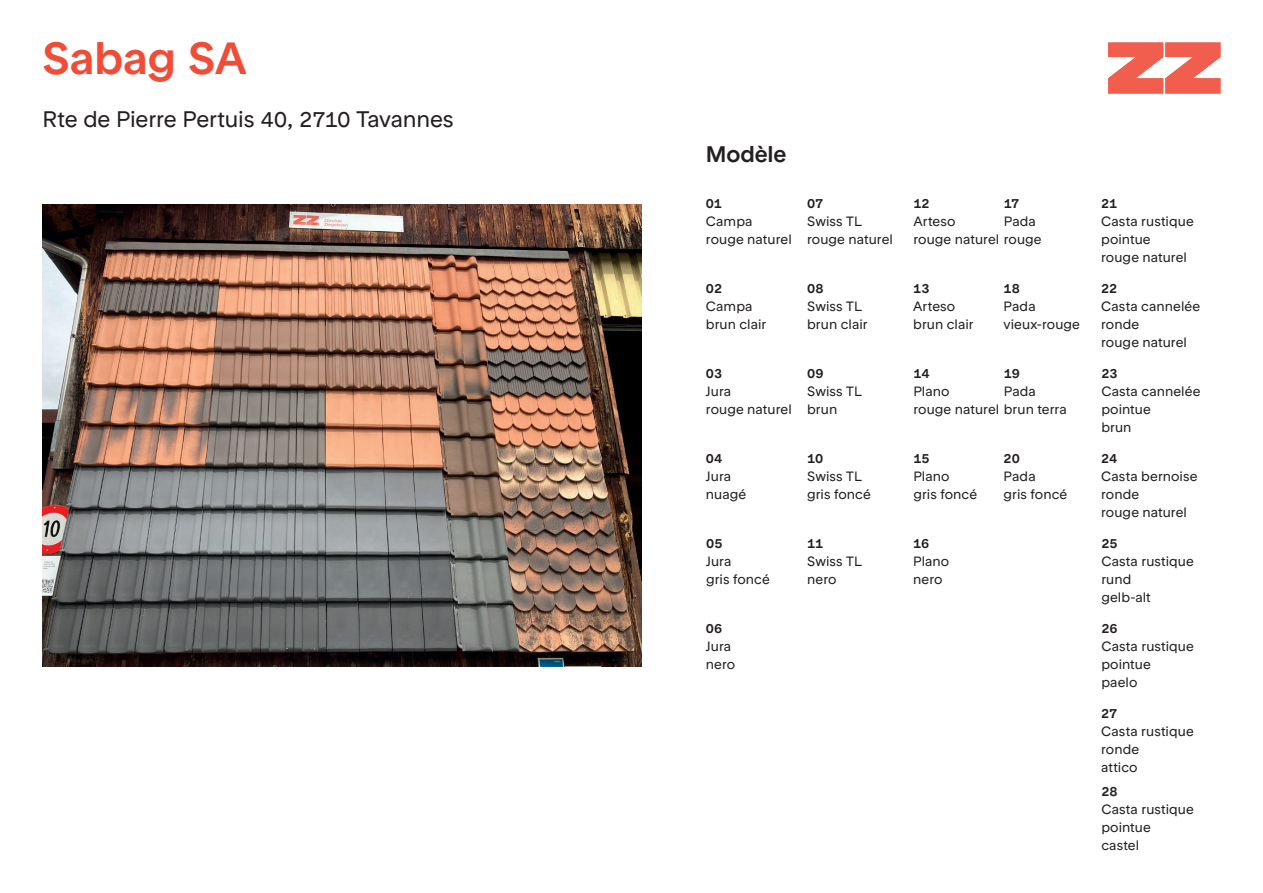
<style>
.page{position:relative;width:1263px;height:893px;background:#fff}
.page>*{position:absolute;margin:0;border:0;box-sizing:border-box;transform-origin:0 0}
.t1{font:500 45px "ZZ Rondelle";letter-spacing:-.01em;color:#ef4d37}
.t2{font:22.5px "ZZ Rondelle";letter-spacing:-.015em;color:#231f20}
.t3{font:500 22.5px "ZZ Rondelle";letter-spacing:-.005em;color:#231f20}
.t4{font:13.5px/18px "ZZ Rondelle";letter-spacing:.005em;color:#231f20}
.t5{font:500 13.5px "ZZ Rondelle";color:#231f20}
</style>
<div class="page">
<svg style="left:1108px;top:43px;width:112px;height:51px"></svg>
<img style="left:43px;top:204px;width:599px;height:463px">
<h1 class="t1" style="left:43px;top:31px;width:206px">Sabag SA</h1>
<h2 class="t2" style="left:43px;top:106px;width:413px">Rte de Pierre Pertuis 40, 2710 Tavannes</h2>
<h2 class="t3" style="left:706px;top:141px;width:82px">Modèle</h2>
<p class="t5" style="left:706px;top:195px;width:18px">01</p>
<p class="t4" style="left:706px;top:212px;width:87px">Campa rouge naturel</p>
<p class="t5" style="left:706px;top:280px;width:18px">02</p>
<p class="t4" style="left:706px;top:297px;width:62px">Campa brun clair</p>
<p class="t5" style="left:706px;top:365px;width:18px">03</p>
<p class="t4" style="left:706px;top:382px;width:87px">Jura<br>rouge naturel</p>
<p class="t5" style="left:706px;top:450px;width:18px">04</p>
<p class="t4" style="left:706px;top:467px;width:42px">Jura nuagé</p>
<p class="t5" style="left:706px;top:535px;width:18px">05</p>
<p class="t4" style="left:706px;top:552px;width:65px">Jura<br>gris foncé</p>
<p class="t5" style="left:706px;top:620px;width:18px">06</p>
<p class="t4" style="left:706px;top:637px;width:31px">Jura nero</p>
<p class="t5" style="left:807px;top:195px;width:18px">07</p>
<p class="t4" style="left:807px;top:212px;width:87px">Swiss TL rouge naturel</p>
<p class="t5" style="left:807px;top:280px;width:18px">08</p>
<p class="t4" style="left:807px;top:297px;width:62px">Swiss TL brun clair</p>
<p class="t5" style="left:807px;top:365px;width:18px">09</p>
<p class="t4" style="left:807px;top:382px;width:56px">Swiss TL brun</p>
<p class="t5" style="left:807px;top:450px;width:18px">10</p>
<p class="t4" style="left:807px;top:467px;width:65px">Swiss TL gris foncé</p>
<p class="t5" style="left:807px;top:535px;width:18px">11</p>
<p class="t4" style="left:807px;top:552px;width:56px">Swiss TL nero</p>
<p class="t5" style="left:913px;top:195px;width:18px">12</p>
<p class="t4" style="left:913px;top:212px;width:130px">Arteso<br>rouge naturel rouge</p>
<p class="t5" style="left:913px;top:280px;width:18px">13</p>
<p class="t4" style="left:913px;top:297px;width:62px">Arteso brun clair</p>
<p class="t5" style="left:913px;top:365px;width:18px">14</p>
<p class="t4" style="left:913px;top:382px;width:155px">Plano<br>rouge naturel brun terra</p>
<p class="t5" style="left:913px;top:450px;width:18px">15</p>
<p class="t4" style="left:913px;top:467px;width:65px">Plano<br>gris foncé</p>
<p class="t5" style="left:913px;top:535px;width:18px">16</p>
<p class="t4" style="left:913px;top:552px;width:38px">Plano nero</p>
<p class="t5" style="left:1004px;top:195px;width:17px">17</p>
<p class="t4" style="left:1004px;top:212px;width:34px">Pada</p>
<p class="t5" style="left:1003px;top:280px;width:18px">18</p>
<p class="t4" style="left:1003px;top:297px;width:78px">Pada vieux-rouge</p>
<p class="t5" style="left:1004px;top:365px;width:18px">19</p>
<p class="t4" style="left:1004px;top:382px;width:34px">Pada</p>
<p class="t5" style="left:1003px;top:450px;width:18px">20</p>
<p class="t4" style="left:1003px;top:467px;width:65px">Pada<br>gris foncé</p>
<p class="t5" style="left:1101px;top:195px;width:18px">21</p>
<p class="t4" style="left:1101px;top:212px;width:94px">Casta rustique pointue<br>rouge naturel</p>
<p class="t5" style="left:1101px;top:280px;width:18px">22</p>
<p class="t4" style="left:1101px;top:297px;width:101px">Casta cannelée ronde<br>rouge naturel</p>
<p class="t5" style="left:1101px;top:365px;width:18px">23</p>
<p class="t4" style="left:1101px;top:382px;width:101px">Casta cannelée pointue<br>brun</p>
<p class="t5" style="left:1101px;top:450px;width:18px">24</p>
<p class="t4" style="left:1101px;top:467px;width:98px">Casta bernoise ronde<br>rouge naturel</p>
<p class="t5" style="left:1101px;top:535px;width:18px">25</p>
<p class="t4" style="left:1101px;top:552px;width:94px">Casta rustique rund<br>gelb-alt</p>
<p class="t5" style="left:1101px;top:620px;width:18px">26</p>
<p class="t4" style="left:1101px;top:637px;width:94px">Casta rustique pointue<br>paelo</p>
<p class="t5" style="left:1101px;top:705px;width:18px">27</p>
<p class="t4" style="left:1101px;top:722px;width:94px">Casta rustique ronde<br>attico</p>
<p class="t5" style="left:1101px;top:784px;width:18px">28</p>
<p class="t4" style="left:1101px;top:801px;width:94px">Casta rustique pointue<br>castel</p>
</div>
